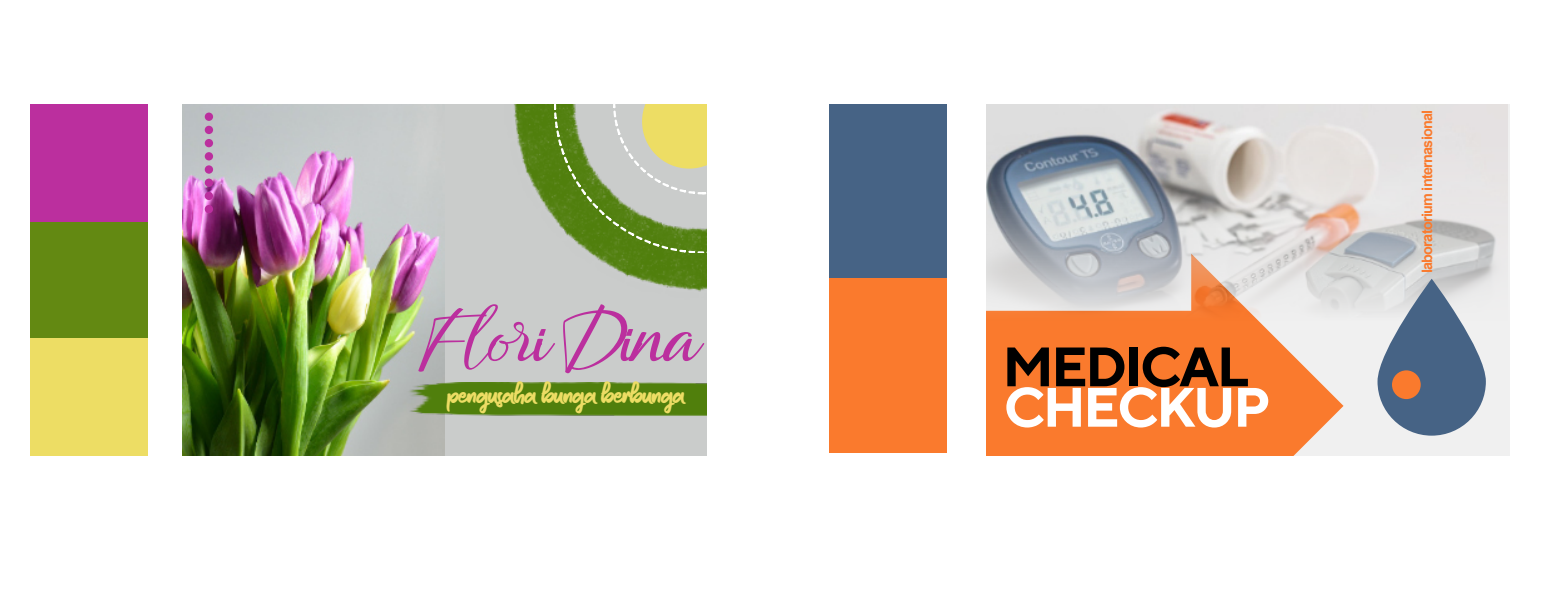
<style>
.page{position:relative;width:1564px;height:605px;background:#fff}
.page>*{position:absolute;margin:0;border:0;box-sizing:border-box;transform-origin:0 0}
.t1{font:70.62px "About Loving";letter-spacing:-.05em;color:#bb2f9e}
.t2{font:700 55.38px "TT Norms";letter-spacing:-.05em;color:#000}
.t3{font:700 55.38px "TT Norms";letter-spacing:-.05em;color:#fff}
.t4{font:30.62px "Aprilous";letter-spacing:-.05em;color:#eddd64}
.t5{font:700 14.38px "Arial";letter-spacing:-.05em;color:#fa7a2d}
</style>
<div class="page">
<div style="left:31px;top:222px;width:117px;height:117px;background:#638912"></div>
<div style="left:829px;top:104px;width:118px;height:175px;background:#466385"></div>
<div style="left:31px;top:339px;width:117px;height:117px;background:#eddd64"></div>
<div style="left:829px;top:279px;width:118px;height:174px;background:#fa7a2d"></div>
<div style="left:31px;top:104px;width:117px;height:118px;background:#bb2f9e"></div>
<div style="left:183px;top:104px;width:523px;height:352px;background:#cacccb"></div>
<img style="left:514px;top:104px;width:192px;height:188px">
<img style="left:183px;top:104px;width:262px;height:352px">
<img style="left:407px;top:383px;width:299px;height:34px">
<div style="left:986px;top:104px;width:524px;height:352px;background:#f0f0f0"></div>
<svg style="left:986px;top:320px;width:357px;height:136px;background:#f98540"></svg>
<svg style="left:555px;top:104px;width:151px;height:148px"></svg>
<img style="left:986px;top:104px;width:522px;height:216px">
<svg style="left:1377px;top:279px;width:109px;height:157px;fill:#466385"></svg>
<div style="left:1392px;top:370px;width:28px;height:29px;background:#fa7a2d;border-radius:50%"></div>
<div style="left:205px;top:205px;width:8px;height:8px;background:#bb2f9e;border-radius:50%"></div>
<div style="left:205px;top:192px;width:8px;height:8px;background:#bb2f9e;border-radius:50%"></div>
<div style="left:205px;top:179px;width:8px;height:8px;background:#bb2f9e;border-radius:50%"></div>
<div style="left:205px;top:165px;width:8px;height:9px;background:#bb2f9e;border-radius:50%"></div>
<div style="left:205px;top:152px;width:8px;height:8px;background:#bb2f9e;border-radius:50%"></div>
<div style="left:205px;top:139px;width:8px;height:8px;background:#bb2f9e;border-radius:50%"></div>
<div style="left:205px;top:126px;width:8px;height:8px;background:#bb2f9e;border-radius:50%"></div>
<div style="left:205px;top:113px;width:8px;height:8px;background:#bb2f9e;border-radius:50%"></div>
<h1 class="t1" style="left:422px;top:295px;width:283px">Flori Dina</h1>
<h3 class="t4" style="left:447px;top:381px;width:240px">pengusaha bunga berbunga</h3>
<h2 class="t2" style="left:1002px;top:333px;width:248px">MEDICAL</h2>
<h2 class="t3" style="left:1003px;top:374px;width:269px">CHECKUP</h2>
<p class="t5" style="left:1422px;top:273px;width:165px;rotate:-90deg">laboratorium internasional</p>
</div>
